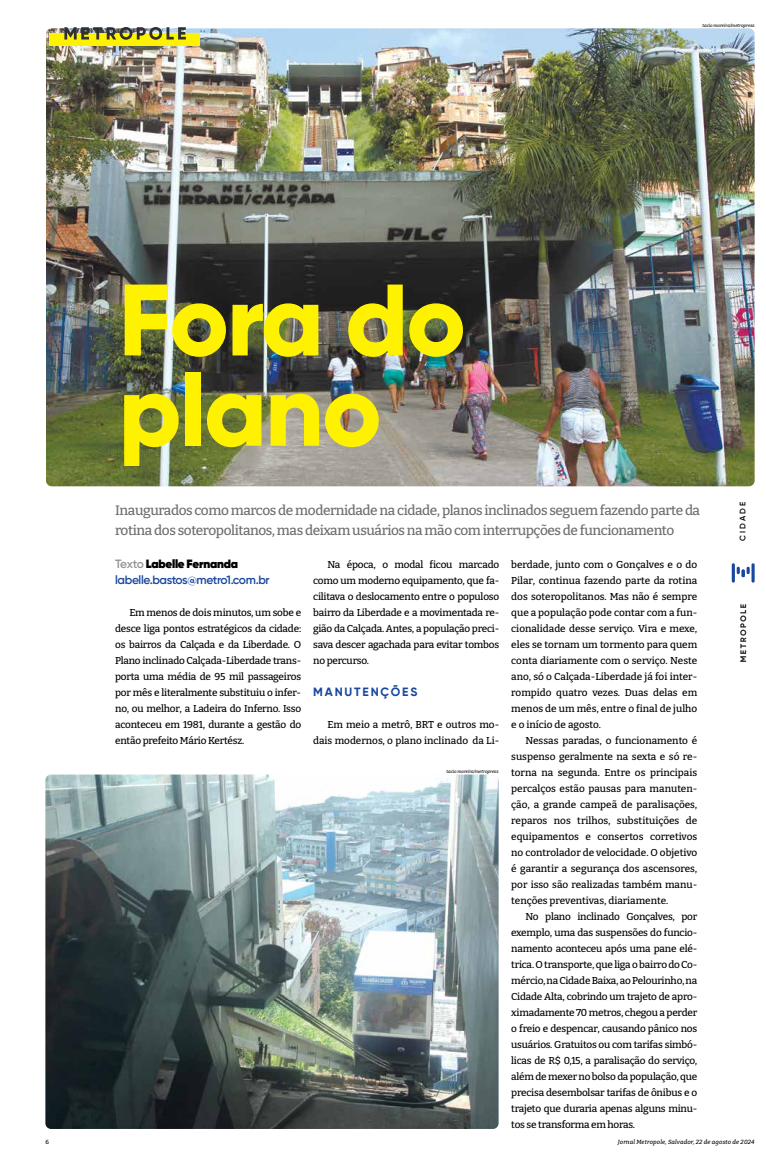
<style>
.page{position:relative;width:766px;height:1163px;background:#fff}
.page>*{position:absolute;margin:0;border:0;box-sizing:border-box;transform-origin:0 0}
.t1{font:800 101.2px/90.2px "Gilroy";letter-spacing:-.02em;color:#fff200}
.t2{font:500 13.7px/19.5px "Bitter";letter-spacing:-.03em;color:#6d6e71}
.t3{font:600 12px/16px "Gilroy";letter-spacing:-.03em;color:#17479e}
.t4{font:700 12px "Gilroy";letter-spacing:.15em;color:#17479e}
.t5{font:500 10px/16px "Bitter";letter-spacing:-.02em;color:#000;text-align:justify}
.t6{font:500 10px/16px "Bitter";color:#000;text-align:right}
.t7{font:600 8px "Gilroy";letter-spacing:.26em;color:#000}
.t8{font:italic 500 6px "Bitter";letter-spacing:.02em;color:#000}
.t9{font:500 6px "Bitter";color:#000}
.t10{font:italic 500 4.5px "Bitter";color:#000}
.s1{color:#939598}
.s2{font-weight:800;color:#000}
</style>
<div class="page">
<img style="left:45px;top:774px;width:453px;height:354px">
<svg style="left:740px;top:604px;width:6px;height:58px"></svg>
<hr style="left:731px;top:563px;width:3px;height:19px;background:#17479e;border-radius:2px">
<hr style="left:751px;top:563px;width:3px;height:19px;background:#17479e;border-radius:2px">
<svg style="left:736px;top:566px;width:13px;height:11px"></svg>
<img style="left:46px;top:28px;width:708px;height:458px">
<div style="left:50px;top:33px;width:150px;height:12px;background:#fff200"></div>
<svg style="left:61px;top:27px;width:125px;height:13px"></svg>
<h1 class="t1" style="left:119px;top:274px;width:349px">Fora do plano</h1>
<p class="t10" style="left:702px;top:22px;width:54px">tacio moreira/metropress</p>
<h2 class="t2" style="left:115px;top:500px;width:586px">Inaugurados como marcos de modernidade na cidade, planos inclinados seguem fazendo parte da rotina dos soteropolitanos, mas deixam usuários na mão com interrupções de funcionamento</h2>
<p class="t3" style="left:115px;top:555px;width:156px"><span class="s1">Texto</span> <span class="s2">Labelle Fernanda </span>labelle.bastos@metro1.com.br</p>
<p class="t5" style="left:115px;top:604px;width:187px;text-indent:14px">Em menos de dois minutos, um sobe e desce liga pontos estratégicos da cidade: os bairros da Calçada e da Liberdade. O Plano inclinado Calçada-Liberdade trans&shy;porta uma média de 95 mil passageiros por mês e literalmente substituiu o infer&shy;no, ou melhor, a Ladeira do Inferno. Isso aconteceu em 1981, durante a gestão do então prefeito Mário Kertész.</p>
<p class="t5" style="left:313px;top:556px;width:187px;text-indent:14px">Na época, o modal ficou marcado como um moderno equipamento, que fa&shy;cilitava o deslocamento entre o populoso bairro da Liberdade e a movimentada re&shy;gião da Calçada. Antes, a população preci&shy;sava descer agachada para evitar tombos no percurso.</p>
<p class="t4" style="left:313px;top:684px;width:106px">MANUTENÇÕES</p>
<p class="t6" style="left:313px;top:716px;width:187px">Em meio a metrô, BRT e outros mo&shy;dais modernos, o plano inclinado da Li-</p>
<p class="t10" style="left:446px;top:768px;width:54px">tacio moreira/metropress</p>
<p class="t5" style="left:511px;top:556px;width:187px">berdade, junto com o Gonçalves e o do Pilar, continua fazendo parte da rotina dos soteropolitanos. Mas não é sempre que a população pode contar com a fun&shy;cionalidade desse serviço. Vira e mexe, eles se tornam um tormento para quem conta diariamente com o serviço. Neste ano, só o Calçada-Liberdade já foi inter&shy;rompido quatro vezes. Duas delas em menos de um mês, entre o final de julho e o início de agosto.</p>
<p class="t5" style="left:511px;top:732px;width:187px;text-indent:14px">Nessas paradas, o funcionamento é suspenso geralmente na sexta e só re&shy;torna na segunda. Entre os principais percalços estão pausas para manuten&shy;ção, a grande campeã de paralisações, reparos nos trilhos, substituições de equipamentos e consertos corretivos no controlador de velocidade. O objetivo é garantir a segurança dos ascensores, por isso são realizadas também manu&shy;tenções preventivas, diariamente.</p>
<p class="t5" style="left:511px;top:908px;width:187px;text-indent:14px">No plano inclinado Gonçalves, por exemplo, uma das suspensões do funcio&shy;namento aconteceu após uma pane elé&shy;trica. O transporte, que liga o bairro do Co&shy;mércio, na Cidade Baixa, ao Pelourinho, na Cidade Alta, cobrindo um trajeto de apro&shy;ximadamente 70 metros, chegou a perder o freio e despencar, causando pânico nos usuários. Gratuitos ou com tarifas simbó&shy;licas de R$ 0,15, a paralisação do serviço, além de mexer no bolso da população, que precisa desembolsar tarifas de ônibus e o trajeto que duraria apenas alguns minu&shy;tos se transforma em horas.</p>
<p class="t7" style="left:737px;top:541px;width:40px;rotate:-90deg">CIDADE</p>
<p class="t9" style="left:45px;top:1137px;width:5px">6</p>
<p class="t8" style="left:617px;top:1137px;width:138px">Jornal Metropole, Salvador, 22 de agosto de 2024</p>
</div>
